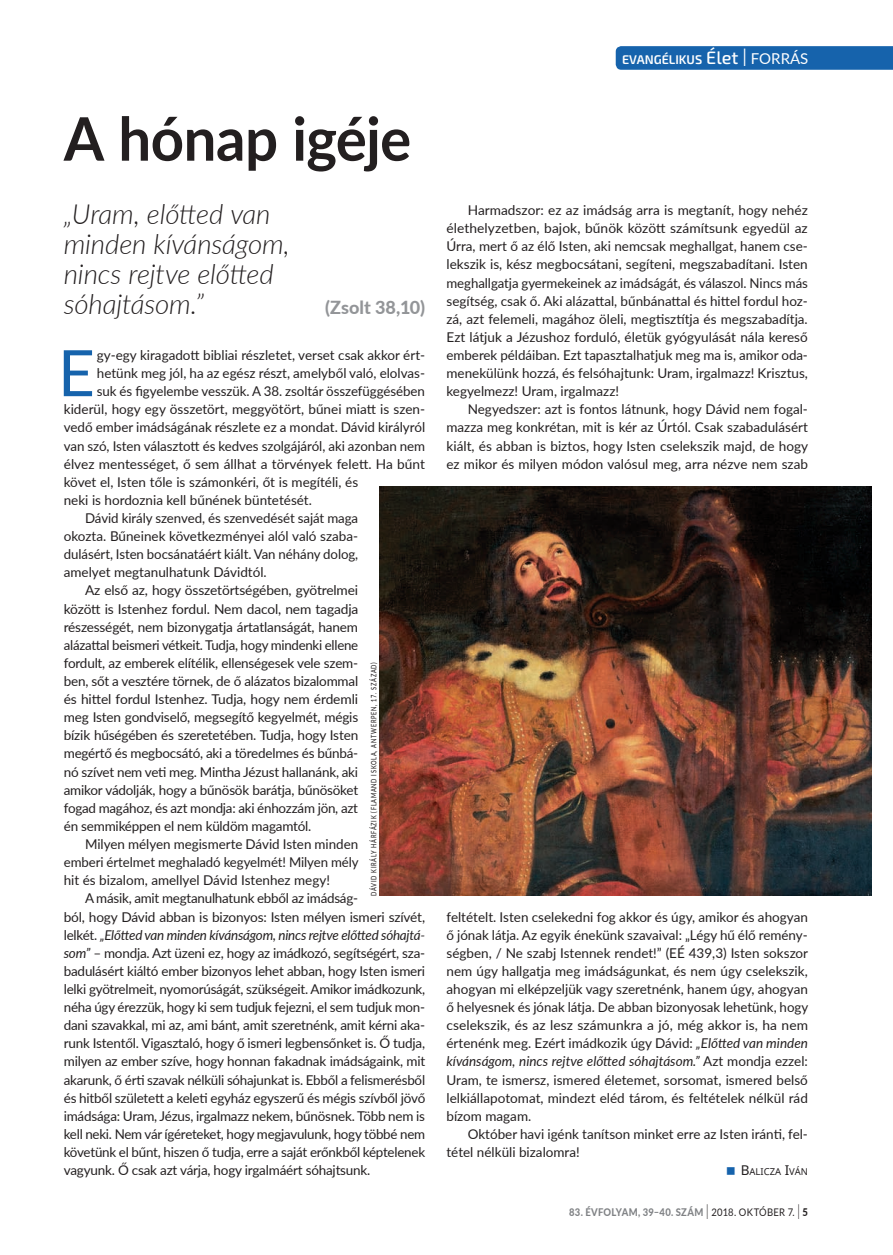
<style>
.page{position:relative;width:893px;height:1255px;background:#fff}
.page>*{position:absolute;margin:0;border:0;box-sizing:border-box;transform-origin:0 0}
.t1{font:64.05px "Lato";color:#1663ac}
.t2{font:700 60px "Lato";letter-spacing:-.01em;color:#231f20}
.t3{font:italic 300 27.75px/30px "Lato";letter-spacing:-.005em;color:#231f20}
.t4{font:800 18px "Lato";color:#939598}
.t5{font:13.5px/18.1px "Lato";letter-spacing:-.015em;color:#231f20;text-align:justify}
.t6{font:italic 13.5px "Lato";letter-spacing:-.015em;color:#231f20}
.t7{font:13.5px "Lato";letter-spacing:.005em;color:#231f20}
.t8{font:600 12.6px "Exo 2";color:#fff}
.t9{font:800 10.5px "Lato";letter-spacing:.03em;color:#808285;scale:.9 1}
.t10{font:9.45px "Noto Sans";color:#231f20}
.t11{font:500 7.5px "Lato";letter-spacing:.13em;color:#231f20;scale:.75 1}
.s1{font-style:normal}
.s2{font-style:italic}
.s3{font-weight:500;font-size:18px}
.s4{font-weight:300;font-size:25.2px}
.s5{font-family:"Lato";font-weight:400;font-size:15px}
.s6{font-size:13.5px}
.s7{font-weight:300;font-size:21px;color:#231f20}
.s8{font-weight:400;color:#231f20}
.s9{color:#231f20}
</style>
<div class="page">
<svg style="left:616px;top:46px;width:277px;height:24px;background:#1a65ad"></svg>
<img style="left:379px;top:487px;width:493px;height:408px">
<h2 class="t2" style="left:64px;top:95px;width:349px">A hónap igéje</h2>
<h3 class="t3" style="left:64px;top:198px;width:228px">„Uram, előtted van minden kívánságom, nincs rejtve előtted sóhajtásom.”</h3>
<h3 class="t4" style="left:325px;top:294px;width:102px">(Zsolt 38,10)</h3>
<h1 class="t1" style="left:58px;top:327px;width:38px">E</h1>
<p class="t5" style="left:97px;top:345px;width:330px">gy-egy kiragadott bibliai részletet, verset csak akkor ért-</p>
<p class="t5" style="left:97px;top:363px;width:330px">hetünk meg jól, ha az egész részt, amelyből való, elolvas-</p>
<p class="t5" style="left:97px;top:381px;width:330px">suk és figyelembe vesszük. A 38. zsoltár összefüggésében</p>
<p class="t5" style="left:64px;top:400px;width:363px">kiderül, hogy egy összetört, meggyötört, bűnei miatt is szen-</p>
<p class="t5" style="left:64px;top:418px;width:363px">vedő ember imádságának részlete ez a mondat. Dávid királyról</p>
<p class="t5" style="left:64px;top:436px;width:363px">van szó, Isten választott és kedves szolgájáról, aki azonban nem</p>
<p class="t7" style="left:64px;top:454px;width:363px">élvez mentességet, ő sem állhat a törvények felett. Ha bűnt</p>
<p class="t5" style="left:64px;top:472px;width:296px">követ el, Isten tőle is számonkéri, őt is megítéli, és</p>
<p class="t5" style="left:64px;top:490px;width:250px">neki is hordoznia kell bűnének büntetését.</p>
<p class="t5" style="left:85px;top:508px;width:275px">Dávid király szenved, és szenvedését saját maga</p>
<p class="t5" style="left:64px;top:526px;width:296px">okozta. Bűneinek következményei alól való szaba-</p>
<p class="t5" style="left:64px;top:544px;width:296px">dulásért, Isten bocsánatáért kiált. Van néhány dolog,</p>
<p class="t5" style="left:64px;top:562px;width:204px">amelyet megtanulhatunk Dávidtól.</p>
<p class="t5" style="left:85px;top:581px;width:275px">Az első az, hogy összetörtségében, gyötrelmei</p>
<p class="t5" style="left:64px;top:599px;width:296px">között is Istenhez fordul. Nem dacol, nem tagadja</p>
<p class="t5" style="left:64px;top:617px;width:296px">részességét, nem bizonygatja ártatlanságát, hanem</p>
<p class="t5" style="left:64px;top:635px;width:296px">alázattal beismeri vétkeit. Tudja, hogy mindenki ellene</p>
<p class="t5" style="left:64px;top:653px;width:296px">fordult, az emberek elítélik, ellenségesek vele szem-</p>
<p class="t5" style="left:64px;top:671px;width:296px">ben, sőt a vesztére törnek, de ő alázatos bizalommal</p>
<p class="t5" style="left:64px;top:689px;width:296px">és hittel fordul Istenhez. Tudja, hogy nem érdemli</p>
<p class="t5" style="left:64px;top:707px;width:296px">meg Isten gondviselő, megsegítő kegyelmét, mégis</p>
<p class="t5" style="left:64px;top:725px;width:296px">bízik hűségében és szeretetében. Tudja, hogy Isten</p>
<p class="t5" style="left:64px;top:744px;width:296px">megértő és megbocsátó, aki a töredelmes és bűnbá-</p>
<p class="t5" style="left:64px;top:762px;width:296px">nó szívet nem veti meg. Mintha Jézust hallanánk, aki</p>
<p class="t5" style="left:64px;top:780px;width:296px">amikor vádolják, hogy a bűnösök barátja, bűnösöket</p>
<p class="t5" style="left:64px;top:798px;width:296px">fogad magához, és azt mondja: aki énhozzám jön, azt</p>
<p class="t5" style="left:64px;top:816px;width:249px">én semmiképpen el nem küldöm magamtól.</p>
<p class="t5" style="left:85px;top:834px;width:275px">Milyen mélyen megismerte Dávid Isten minden</p>
<p class="t5" style="left:64px;top:852px;width:296px">emberi értelmet meghaladó kegyelmét! Milyen mély</p>
<p class="t5" style="left:64px;top:870px;width:268px">hit és bizalom, amellyel Dávid Istenhez megy!</p>
<p class="t5" style="left:85px;top:888px;width:275px">A másik, amit megtanulhatunk ebből az imádság-</p>
<p class="t5" style="left:64px;top:906px;width:363px">ból, hogy Dávid abban is bizonyos: Isten mélyen ismeri szívét,</p>
<p class="t6" style="left:64px;top:925px;width:363px"><span class="s1">lelkét.</span> „Előtted van minden kívánságom, nincs rejtve előtted sóhajtá-</p>
<p class="t5" style="left:64px;top:943px;width:363px"><span class="s2">som”</span> – mondja. Azt üzeni ez, hogy az imádkozó, segítségért, sza-</p>
<p class="t5" style="left:64px;top:961px;width:363px">badulásért kiáltó ember bizonyos lehet abban, hogy Isten ismeri</p>
<p class="t5" style="left:64px;top:979px;width:363px">lelki gyötrelmeit, nyomorúságát, szükségeit. Amikor imádkozunk,</p>
<p class="t5" style="left:64px;top:997px;width:363px">néha úgy érezzük, hogy ki sem tudjuk fejezni, el sem tudjuk mon-</p>
<p class="t5" style="left:64px;top:1015px;width:363px">dani szavakkal, mi az, ami bánt, amit szeretnénk, amit kérni aka-</p>
<p class="t5" style="left:64px;top:1033px;width:363px">runk Istentől. Vigasztaló, hogy ő ismeri legbensőnket is. Ő tudja,</p>
<p class="t5" style="left:64px;top:1051px;width:363px">milyen az ember szíve, hogy honnan fakadnak imádságaink, mit</p>
<p class="t5" style="left:64px;top:1069px;width:363px">akarunk, ő érti szavak nélküli sóhajunkat is. Ebből a felismerésből</p>
<p class="t5" style="left:64px;top:1088px;width:363px">és hitből született a keleti egyház egyszerű és mégis szívből jövő</p>
<p class="t5" style="left:64px;top:1106px;width:363px">imádsága: Uram, Jézus, irgalmazz nekem, bűnösnek. Több nem is</p>
<p class="t5" style="left:64px;top:1124px;width:363px">kell neki. Nem vár ígéreteket, hogy megjavulunk, hogy többé nem</p>
<p class="t5" style="left:64px;top:1142px;width:363px">követünk el bűnt, hiszen ő tudja, erre a saját erőnkből képtelenek</p>
<p class="t5" style="left:64px;top:1160px;width:308px">vagyunk. Ő csak azt várja, hogy irgalmáért sóhajtsunk.</p>
<p class="t11" style="left:368px;top:895px;width:313px;rotate:-90deg">DÁVID KIRÁLY HÁRFÁZIK (FLAMAND ISKOLA, ANTWERPEN, 17. SZÁZAD)</p>
<p class="t8" style="left:622px;top:52px;width:188px">EVANGÉLIKUS <span class="s3">Élet</span> <span class="s4">I</span> <span class="s5">FORRÁS</span></p>
<p class="t5" style="left:446px;top:200px;width:363px;text-indent:21px">Harmadszor: ez az imádság arra is megtanít, hogy nehéz élethelyzetben, bajok, bűnök között számítsunk egyedül az Úrra, mert ő az élő Isten, aki nemcsak meghallgat, hanem cse&shy;lekszik is, kész megbocsátani, segíteni, megszabadítani. Isten meghallgatja gyermekeinek az imádságát, és válaszol. Nincs más segítség, csak ő. Aki alázattal, bűnbánattal és hittel fordul hoz&shy;zá, azt felemeli, magához öleli, megtisztítja és megszabadítja.<br>Ezt látjuk a Jézushoz forduló, életük gyógyulását nála kereső emberek példáiban. Ezt tapasztalhatjuk meg ma is, amikor oda&shy;menekülünk hozzá, és felsóhajtunk: Uram, irgalmazz! Krisztus, kegyelmezz! Uram, irgalmazz!</p>
<p class="t5" style="left:446px;top:400px;width:363px;text-indent:21px">Negyedszer: azt is fontos látnunk, hogy Dávid nem fogal&shy;mazza meg konkrétan, mit is kér az Úrtól. Csak szabadulásért kiált, és abban is biztos, hogy Isten cselekszik majd, de hogy ez mikor és milyen módon valósul meg, arra nézve nem szab</p>
<p class="t5" style="left:446px;top:906px;width:363px">feltételt. Isten cselekedni fog akkor és úgy, amikor és ahogyan ő jónak látja. Az egyik énekünk szavaival: „Légy hű élő remény&shy;ségben, / Ne szabj Istennek rendet!” (EÉ 439,3) Isten sokszor nem úgy hallgatja meg imádságunkat, és nem úgy cselekszik, ahogyan mi elképzeljük vagy szeretnénk, hanem úgy, ahogyan ő helyesnek és jónak látja. De abban bizonyosak lehetünk, hogy cselekszik, és az lesz számunkra a jó, még akkor is, ha nem értenénk meg. Ezért imádkozik úgy Dávid: <span class="s2">„Előtted van minden kívánságom, nincs rejtve előtted sóhajtásom.”</span> Azt mondja ezzel:<br>Uram, te ismersz, ismered életemet, sorsomat, ismered belső lelkiállapotomat, mindezt eléd tárom, és feltételek nélkül rád bízom magam.</p>
<p class="t5" style="left:446px;top:1124px;width:363px;text-indent:21px">Október havi igénk tanítson minket erre az Isten iránti, fel&shy;tétel nélküli bizalomra!</p>
<p class="t10" style="left:741px;top:1165px;width:69px"><span class="s6">B</span>ALICZA <span class="s6">I</span>VÁN</p>
<p class="t9" style="left:569px;top:1203px;width:267px">83. ÉVFOLYAM, 39–40. SZÁM <span class="s7">I</span> <span class="s8">2018. OKTÓBER 7.</span> <span class="s7">I</span> <span class="s9">5</span></p>
</div>
